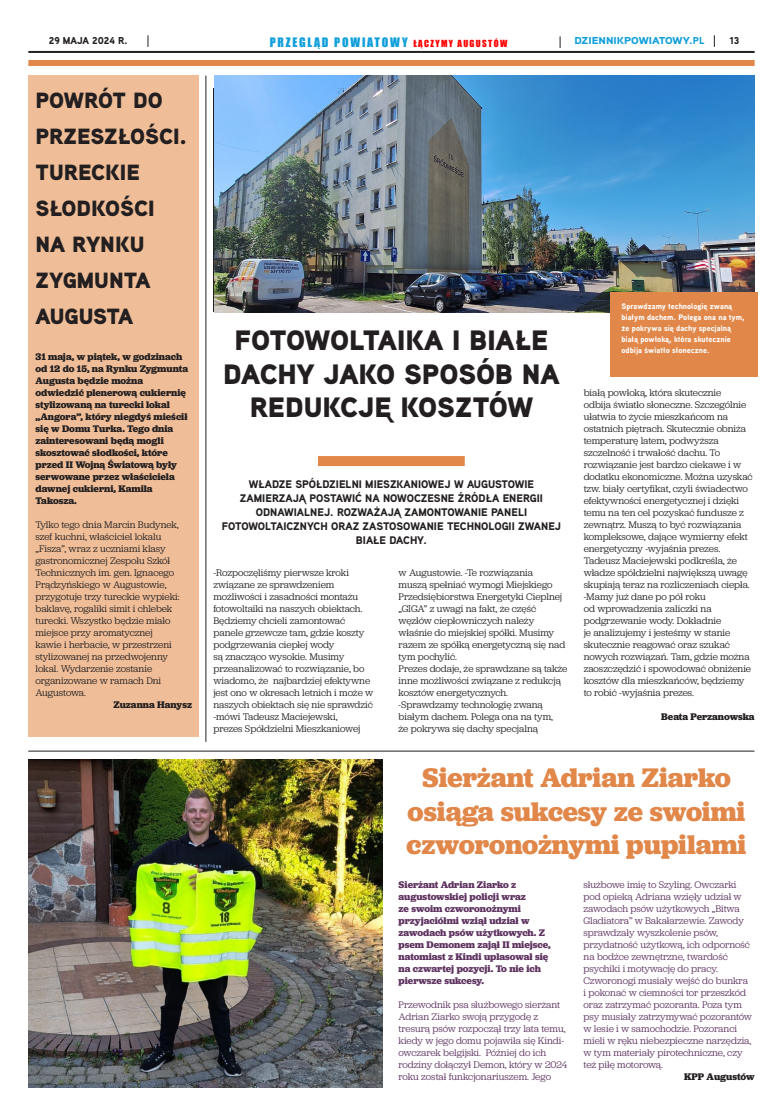
<style>
.page{position:relative;width:783px;height:1117px;background:#fff}
.page>*{position:absolute;margin:0;border:0;box-sizing:border-box;transform-origin:0 0}
.Header_23_pt_sans{font:700 28px/33.6px "Jubilat";letter-spacing:-.005em;color:#e18749;text-align:center}
.Header_sans_26pt{font:900 28px/33.6px "Aaux Next";color:#231f20;text-align:center}
.Body{font:900 22px/36px "Aaux Next";color:#231f20}
.t1{font:12px "Impact";letter-spacing:.15em;color:#0f9fdb}
.Intro_CAPS{font:900 11px/14px "Aaux Next";color:#231f20;text-align:center}
.Body-2{font:10px/12px "Jubilat";letter-spacing:-.005em;color:#231f20}
.Body-3{font:10px/12px "Jubilat";letter-spacing:-.005em;color:#5d325f}
.Body-4{font:700 10px/12px "Jubilat";color:#231f20}
.Body-5{font:700 10px/12px "Jubilat";color:#5d325f}
.t2{font:900 10px "Aaux Next";color:#0f9fdb;scale:1.15 1}
.t3{font:900 10px "Aaux Next";color:#231f20}
.Photo_text_left{font:900 8px/11px "Aaux Next";color:#fff}
.s1{font-size:9px;color:#f00}
</style>
<div class="page">
<hr style="left:28px;top:51px;width:726px;height:2px;background:#231f20">
<svg style="left:713px;top:35px;width:1px;height:12px"></svg>
<svg style="left:147px;top:35px;width:1px;height:12px"></svg>
<svg style="left:559px;top:36px;width:1px;height:12px"></svg>
<img style="left:28px;top:760px;width:355px;height:328px">
<div style="left:28px;top:76px;width:171px;height:661px;background:#efbe98"></div>
<div style="left:28px;top:60px;width:726px;height:6px;background:#e18749"></div>
<div style="left:318px;top:456px;width:146px;height:10px;background:#e18749"></div>
<hr style="left:205px;top:76px;width:1px;height:666px;background:#231f20">
<hr style="left:28px;top:751px;width:726px;height:1px;background:#231f20">
<img style="left:214px;top:76px;width:540px;height:236px">
<div style="left:610px;top:292px;width:147px;height:85px;background:#e18749"></div>
<p class="t3" style="left:49px;top:34px;width:80px">29 MAJA 2024 R.</p>
<p class="t1" style="left:270px;top:33px;width:239px">PRZEGLĄD POWIATOWY <span class="s1">ŁĄCZYMY AUGUSTÓW</span></p>
<p class="t2" style="left:574px;top:33px;width:115px">DZIENNIKPOWIATOWY.PL</p>
<p class="t3" style="left:729px;top:34px;width:11px">13</p>
<p class="Body" style="left:35px;top:82px;width:153px">POWRÓT DO<br>PRZESZŁOŚCI.<br>TURECKIE<br>SŁODKOŚCI<br>NA RYNKU<br>ZYGMUNTA<br>AUGUSTA</p>
<p class="Body-4" style="left:35px;top:351px;width:154px">31 maja, w piątek, w godzinach od 12 do 15, na Rynku Zygmunta<br>Augusta będzie można odwiedzić plenerową cukiernię stylizowaną na turecki lokal „Angora”, który niegdyś mieścił się w Domu Turka. Tego dnia zainteresowani będą mogli skosztować słodkości, które przed II Wojną Światową były serwowane przez właściciela dawnej cukierni, Kamila<br>Takosza.</p>
<p class="Body-2" style="left:35px;top:518px;width:145px">Tylko tego dnia Marcin Budynek, szef kuchni, właściciel lokalu „Fisza”, wraz z uczniami klasy gastronomicznej Zespołu Szkół<br>Technicznych im. gen. Ignacego<br>Prądzyńskiego w Augustowie, przygotuje trzy tureckie wypieki: baklavę, rogaliki simit i chlebek turecki. Wszystko będzie miało miejsce przy aromatycznej kawie i herbacie, w przestrzeni stylizowanej na przedwojenny lokal. Wydarzenie zostanie organizowane w ramach Dni<br>Augustowa.</p>
<p class="Body-4" style="left:113px;top:699px;width:80px">Zuzanna Hanysz</p>
<p class="Header_sans_26pt" style="left:223px;top:323px;width:338px">FOTOWOLTAIKA I BIAŁE<br>DACHY JAKO SPOSÓB NA<br>REDUKCJĘ KOSZTÓW</p>
<p class="Intro_CAPS" style="left:222px;top:477px;width:341px">WŁADZE SPÓŁDZIELNI MIESZKANIOWEJ W AUGUSTOWIE ZAMIERZAJĄ POSTAWIĆ NA NOWOCZESNE ŹRÓDŁA ENERGII ODNAWIALNEJ. ROZWAŻAJĄ ZAMONTOWANIE PANELI FOTOWOLTAICZNYCH ORAZ ZASTOSOWANIE TECHNOLOGII ZWANEJ BIAŁE DACHY.</p>
<p class="Body-2" style="left:213px;top:566px;width:161px">-Rozpoczęliśmy pierwsze kroki związane ze sprawdzeniem możliwości i zasadności montażu fotowoltaiki na naszych obiektach.<br>Będziemy chcieli zamontować panele grzewcze tam, gdzie koszty podgrzewania ciepłej wody<br>są znacząco wysokie. Musimy przeanalizować to rozwiązanie, bo wiadomo, że najbardziej efektywne jest ono w okresach letnich i może w naszych obiektach się nie sprawdzić -mówi Tadeusz Maciejewski,<br>prezes Spółdzielni Mieszkaniowej</p>
<p class="Body-2" style="left:398px;top:566px;width:168px">w Augustowie. -Te rozwiązania<br>muszą spełniać wymogi Miejskiego<br>Przedsiębiorstwa Energetyki Cieplnej „GIGA” z uwagi na fakt, że część węzłów ciepłowniczych należy właśnie do miejskiej spółki. Musimy razem ze spółką energetyczną się nad tym pochylić.</p>
<p class="Body-2" style="left:398px;top:662px;width:170px">Prezes dodaje, że sprawdzane są także inne możliwości związane z redukcją kosztów energetycznych.</p>
<p class="Body-2" style="left:398px;top:698px;width:156px">-Sprawdzamy technologię zwaną białym dachem. Polega ona na tym, że pokrywa się dachy specjalną</p>
<p class="Photo_text_left" style="left:621px;top:300px;width:124px">Sprawdzamy technologię zwaną białym dachem. Polega ona na tym, że pokrywa się dachy specjalną białą powłoką, która skutecznie odbija światło słoneczne.</p>
<p class="Body-2" style="left:583px;top:386px;width:170px">białą powłoką, która skutecznie<br>odbija światło słoneczne. Szczególnie ułatwia to życie mieszkańcom na ostatnich piętrach. Skutecznie obniża temperaturę latem, podwyższa szczelność i trwałość dachu. To rozwiązanie jest bardzo ciekawe i w dodatku ekonomiczne. Można uzyskać tzw. biały certyfikat, czyli świadectwo efektywności energetycznej i dzięki temu na ten cel pozyskać fundusze z zewnątrz. Muszą to być rozwiązania kompleksowe, dające wymierny efekt energetyczny -wyjaśnia prezes.</p>
<p class="Body-2" style="left:583px;top:554px;width:167px">Tadeusz Maciejewski podkreśla, że władze spółdzielni największą uwagę skupiają teraz na rozliczeniach ciepła.</p>
<p class="Body-2" style="left:583px;top:590px;width:169px">-Mamy już dane po pół roku<br>od wprowadzenia zaliczki na podgrzewanie wody. Dokładnie<br>je analizujemy i jesteśmy w stanie skutecznie reagować oraz szukać nowych rozwiązań. Tam, gdzie można zaoszczędzić i spowodować obniżenie kosztów dla mieszkańców, będziemy to robić -wyjaśnia prezes.</p>
<p class="Body-4" style="left:661px;top:711px;width:95px">Beata Perzanowska</p>
<p class="Header_23_pt_sans" style="left:406px;top:761px;width:341px">Sierżant Adrian Ziarko osiąga sukcesy ze swoimi czworonożnymi pupilami</p>
<p class="Body-5" style="left:398px;top:879px;width:154px">Sierżant Adrian Ziarko z augustowskiej policji wraz<br>ze swoim czworonożnymi przyjaciółmi wziął udział w zawodach psów użytkowych. Z psem Demonem zajął II miejsce, natomiast z Kindi uplasował się na czwartej pozycji. To nie ich pierwsze sukcesy.</p>
<p class="Body-3" style="left:398px;top:998px;width:170px">Przewodnik psa służbowego sierżant Adrian Ziarko swoją przygodę z tresurą psów rozpoczął trzy lata temu, kiedy w jego domu pojawiła się Kindi&shy;owczarek belgijski. Później do ich rodziny dołączył Demon, który w 2024 roku został funkcjonariuszem. Jego</p>
<p class="Body-3" style="left:583px;top:878px;width:170px">służbowe imię to Szyling. Owczarki pod opieką Adriana wzięły udział w zawodach psów użytkowych „Bitwa Gladiatora” w Bakałarzewie. Zawody sprawdzały wyszkolenie psów, przydatność użytkową, ich odporność na bodźce zewnętrzne, twardość psychiki i motywację do pracy.<br>Czworonogi musiały wejść do bunkra i pokonać w ciemności tor przeszkód oraz zatrzymać pozoranta. Poza tym psy musiały zatrzymywać pozorantów w lesie i w samochodzie. Pozoranci mieli w ręku niebezpieczne narzędzia, w tym materiały pirotechniczne, czy też piłę motorową.</p>
<p class="Body-4" style="left:683px;top:1071px;width:72px">KPP Augustów</p>
</div>
